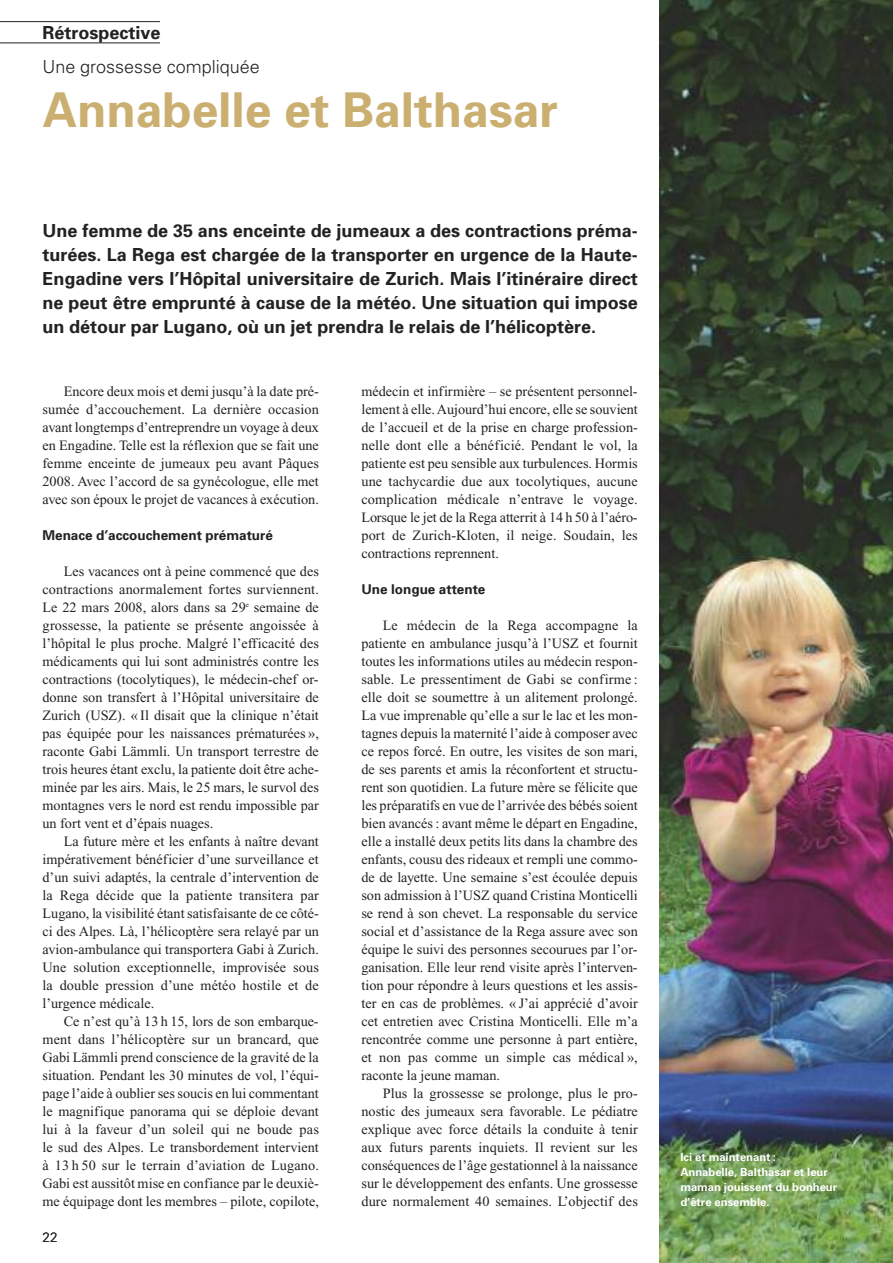
<style>
.page{position:relative;width:893px;height:1263px;background:#fff}
.page>*{position:absolute;margin:0;border:0;box-sizing:border-box;transform-origin:0 0}
.t1{font:700 48px "Univers";color:#caaf70}
.t2{font:700 18px/24px "Univers";color:#222225;text-align:justify}
.t3{font:300 18px "Univers";color:#222225}
.t4{font:14.25px/18px "Times New Roman";color:#222225;text-align:justify}
.t5{font:700 13.5px "Univers";color:#222225}
.t6{font:300 13.5px "Univers";color:#222225}
.t7{font:700 11.25px/15px "Univers";color:#fff}
</style>
<div class="page">
<img style="left:659px;top:0;width:234px;height:1263px">
<hr style="left:0;top:21px;width:160px;height:1px;background:#222225">
<hr style="left:0;top:43px;width:160px;height:1px;background:#222225">
<p class="t2" style="left:43px;top:22px;width:119px">Rétrospective</p>
<p class="t3" style="left:43px;top:60px;width:219px">Une grossesse compliquée</p>
<h1 class="t1" style="left:43px;top:92px;width:517px">Annabelle et Balthasar</h1>
<p class="t2" style="left:43px;top:220px;width:597px">Une femme de 35 ans enceinte de jumeaux a des contractions préma&shy;turées. La Rega est chargée de la transporter en urgence de la Haute-Engadine vers l’Hôpital universitaire de Zurich. Mais l’itinéraire direct ne peut être emprunté à cause de la météo. Une situation qui impose un détour par Lugano, où un jet prendra le relais de l’hélicoptère.</p>
<p class="t4" style="left:43px;top:384px;width:278px;text-indent:21px">Encore deux mois et demi jusqu’à la date pré&shy;sumée d’accouchement. La dernière occasion avant longtemps d’entreprendre un voyage à deux en Engadine. Telle est la réflexion que se fait une femme enceinte de jumeaux peu avant Pâques 2008. Avec l’accord de sa gynécologue, elle met avec son époux le projet de vacances à exécution.</p>
<p class="t5" style="left:43px;top:530px;width:232px">Menace d’accouchement prématuré</p>
<p class="t4" style="left:43px;top:564px;width:278px;text-indent:21px">Les vacances ont à peine commencé que des contractions anormalement fortes surviennent.<br>Le 22 mars 2008, alors dans sa 29<sup>e</sup> semaine de grossesse, la patiente se présente angoissée à l’hôpital le plus proche. Malgré l’efficacité des médicaments qui lui sont administrés contre les contractions (tocolytiques), le médecin-chef or&shy;donne son transfert à l’Hôpital universitaire de Zurich (USZ). « Il disait que la clinique n’était pas équipée pour les naissances prématurées », raconte Gabi Lämmli. Un transport terrestre de trois heures étant exclu, la patiente doit être ache&shy;minée par les airs. Mais, le 25 mars, le survol des montagnes vers le nord est rendu impossible par un fort vent et d’épais nuages.</p>
<p class="t4" style="left:43px;top:834px;width:278px;text-indent:21px">La future mère et les enfants à naître devant impérativement bénéficier d’une surveillance et d’un suivi adaptés, la centrale d’intervention de la Rega décide que la patiente transitera par Lugano, la visibilité étant satisfaisante de ce côté&shy;ci des Alpes. Là, l’hélicoptère sera relayé par un avion-ambulance qui transportera Gabi à Zurich.<br>Une solution exceptionnelle, improvisée sous la double pression d’une météo hostile et de l’urgence médicale.</p>
<p class="t4" style="left:43px;top:1014px;width:278px;text-indent:21px">Ce n’est qu’à 13 h 15, lors de son embarque&shy;ment dans l’hélicoptère sur un brancard, que Gabi Lämmli prend conscience de la gravité de la situation. Pendant les 30 minutes de vol, l’équi&shy;page l’aide à oublier ses soucis en lui commentant le magnifique panorama qui se déploie devant lui à la faveur d’un soleil qui ne boude pas le sud des Alpes. Le transbordement intervient à 13 h 50 sur le terrain d’aviation de Lugano.<br>Gabi est aussitôt mise en confiance par le deuxiè&shy;me équipage dont les membres – pilote, copilote,</p>
<p class="t6" style="left:43px;top:1232px;width:16px">22</p>
<p class="t4" style="left:361px;top:384px;width:278px">médecin et infirmière – se présentent personnel&shy;lement à elle.Aujourd’hui encore, elle se souvient de l’accueil et de la prise en charge profession&shy;nelle dont elle a bénéficié. Pendant le vol, la patiente est peu sensible aux turbulences. Hormis une tachycardie due aux tocolytiques, aucune complication médicale n’entrave le voyage.<br>Lorsque le jet de la Rega atterrit à 14 h 50 à l’aéro&shy;port de Zurich-Kloten, il neige. Soudain, les contractions reprennent.</p>
<p class="t5" style="left:361px;top:584px;width:125px">Une longue attente</p>
<p class="t4" style="left:361px;top:618px;width:278px;text-indent:21px">Le médecin de la Rega accompagne la patiente en ambulance jusqu’à l’USZ et fournit toutes les informations utiles au médecin respon&shy;sable. Le pressentiment de Gabi se confirme : elle doit se soumettre à un alitement prolongé.<br>La vue imprenable qu’elle a sur le lac et les mon&shy;tagnes depuis la maternité l’aide à composer avec ce repos forcé. En outre, les visites de son mari, de ses parents et amis la réconfortent et structu&shy;rent son quotidien. La future mère se félicite que les préparatifs en vue de l’arrivée des bébés soient bien avancés : avant même le départ en Engadine, elle a installé deux petits lits dans la chambre des enfants, cousu des rideaux et rempli une commo&shy;de de layette. Une semaine s’est écoulée depuis son admission à l’USZ quand Cristina Monticelli se rend à son chevet. La responsable du service social et d’assistance de la Rega assure avec son équipe le suivi des personnes secourues par l’or&shy;ganisation. Elle leur rend visite après l’interven&shy;tion pour répondre à leurs questions et les assis&shy;ter en cas de problèmes. « J’ai apprécié d’avoir cet entretien avec Cristina Monticelli. Elle m’a rencontrée comme une personne à part entière, et non pas comme un simple cas médical », raconte la jeune maman.</p>
<p class="t4" style="left:361px;top:1086px;width:278px;text-indent:21px">Plus la grossesse se prolonge, plus le pro&shy;nostic des jumeaux sera favorable. Le pédiatre explique avec force détails la conduite à tenir aux futurs parents inquiets. Il revient sur les conséquences de l’âge gestationnel à la naissance sur le développement des enfants. Une grossesse dure normalement 40 semaines. L’objectif des</p>
<p class="t7" style="left:680px;top:1150px;width:158px">Ici et maintenant :<br>Annabelle, Balthasar et leur maman jouissent du bonheur d’être ensemble.</p>
</div>
